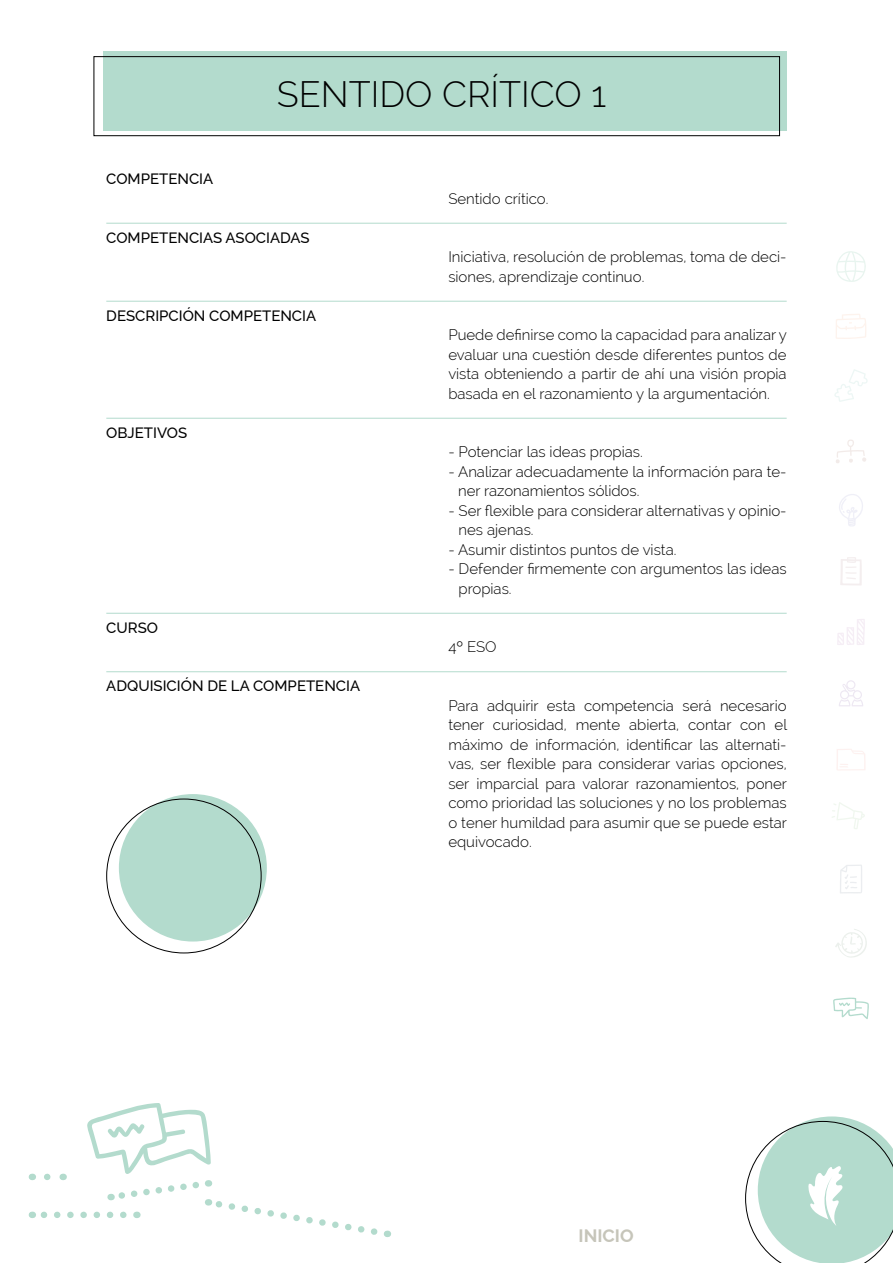
<style>
.page{position:relative;width:893px;height:1263px;background:#fff}
.page>*{position:absolute;margin:0;border:0;box-sizing:border-box;transform-origin:0 0}
.t1{font:300 36px "Raleway";color:#000}
.t2{font:700 18px "Raleway";color:#c6c5ba}
.t3{font:300 15px/19.5px "Raleway";color:#000}
.t4{font:500 15px "Raleway";color:#000}
</style>
<div class="page">
<svg style="left:832px;top:802px;width:33px;height:27px"></svg>
<svg style="left:836px;top:314px;width:30px;height:25px"></svg>
<svg style="left:836px;top:251px;width:30px;height:31px"></svg>
<svg style="left:835px;top:369px;width:33px;height:33px"></svg>
<svg style="left:839px;top:494px;width:24px;height:32px"></svg>
<svg style="left:837px;top:619px;width:28px;height:26px"></svg>
<svg style="left:840px;top:865px;width:22px;height:28px"></svg>
<svg style="left:836px;top:440px;width:30px;height:23px"></svg>
<svg style="left:840px;top:557px;width:22px;height:28px"></svg>
<svg style="left:835px;top:929px;width:32px;height:29px"></svg>
<svg style="left:837px;top:749px;width:28px;height:21px"></svg>
<svg style="left:839px;top:680px;width:24px;height:26px"></svg>
<svg style="left:833px;top:997px;width:36px;height:22px"></svg>
<hr style="left:106px;top:223px;width:681px;height:1px;background:#b3dbcd">
<hr style="left:106px;top:301px;width:681px;height:1px;background:#b3dbcd">
<hr style="left:106px;top:418px;width:681px;height:1px;background:#b3dbcd">
<hr style="left:106px;top:613px;width:681px;height:1px;background:#b3dbcd">
<hr style="left:106px;top:671px;width:681px;height:1px;background:#b3dbcd">
<div style="left:119px;top:794px;width:148px;height:147px;background:#b3dbcd;border-radius:50%"></div>
<div style="left:103px;top:52px;width:684px;height:79px;background:#b3dbcd"></div>
<div style="left:94px;top:56px;width:686px;height:80px;border:1px solid #000"></div>
<svg style="left:745px;top:1116px;width:148px;height:147px"></svg>
<svg style="left:32px;top:1103px;width:356px;height:134px"></svg>
<p class="t4" style="left:106px;top:167px;width:108px">COMPETENCIA</p>
<h1 class="t1" style="left:277px;top:73px;width:331px">SENTIDO CRÍTICO 1</h1>
<p class="t3" style="left:448px;top:189px;width:102px">Sentido crítico.</p>
<p class="t4" style="left:106px;top:225px;width:205px">COMPETENCIAS ASOCIADAS</p>
<p class="t4" style="left:106px;top:303px;width:211px">DESCRIPCIÓN COMPETENCIA</p>
<p class="t4" style="left:106px;top:420px;width:82px">OBJETIVOS</p>
<p class="t4" style="left:106px;top:615px;width:53px">CURSO</p>
<p class="t4" style="left:106px;top:674px;width:255px">ADQUISICIÓN DE LA COMPETENCIA</p>
<p class="t3" style="left:448px;top:247px;width:340px">Iniciativa, resolución de problemas, toma de deci&shy;siones, aprendizaje continuo.</p>
<p class="t3" style="left:448px;top:325px;width:340px;text-align:justify">Puede definirse como la capacidad para analizar y evaluar una cuestión desde diferentes puntos de vista obteniendo a partir de ahí una visión propia basada en el razonamiento y la argumentación.</p>
<p class="t3" style="left:448px;top:442px;width:196px">- Potenciar las ideas propias.</p>
<p class="t3" style="left:458px;top:462px;width:330px;text-indent:-10px">- Analizar adecuadamente la información para te&shy;ner razonamientos sólidos.</p>
<p class="t3" style="left:459px;top:501px;width:330px;text-indent:-10px">- Ser flexible para considerar alternativas y opinio&shy;nes ajenas.</p>
<p class="t3" style="left:448px;top:540px;width:230px">- Asumir distintos puntos de vista.</p>
<p class="t3" style="left:459px;top:559px;width:330px;text-indent:-10px">- Defender firmemente con argumentos las ideas propias.</p>
<p class="t3" style="left:448px;top:637px;width:50px">4º ESO</p>
<p class="t3" style="left:448px;top:696px;width:340px;text-align:justify">Para adquirir esta competencia será necesario tener curiosidad, mente abierta, contar con el máximo de información, identificar las alternati&shy;vas, ser flexible para considerar varias opciones, ser imparcial para valorar razonamientos, poner como prioridad las soluciones y no los problemas o tener humildad para asumir que se puede estar equivocado.</p>
<p class="t2" style="left:579px;top:1221px;width:57px">INICIO</p>
</div>
